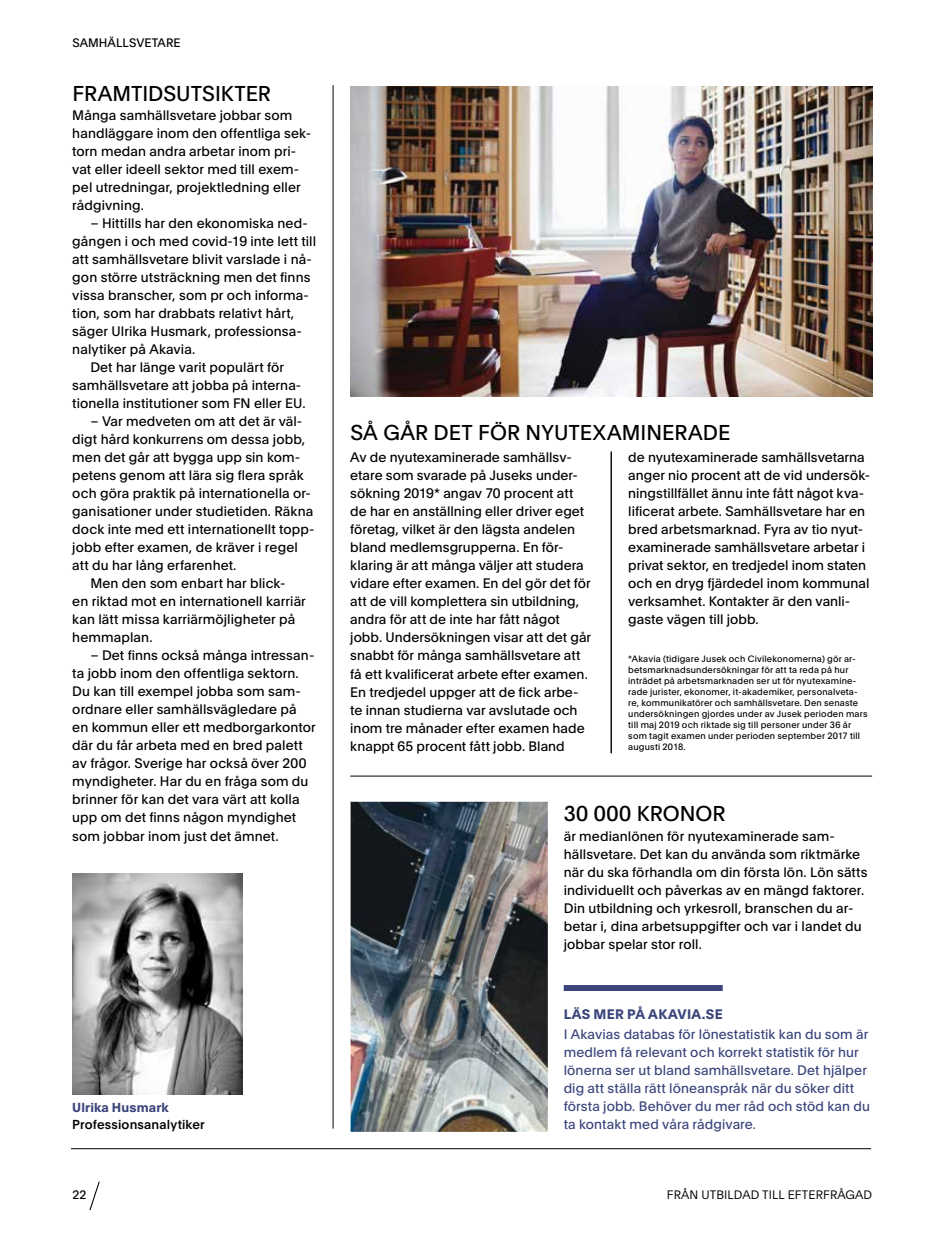
<style>
.page{position:relative;width:936px;height:1234px;background:#fff}
.page>*{position:absolute;margin:0;border:0;box-sizing:border-box;transform-origin:0 0}
.t1{font:21px "Plain";letter-spacing:.005em;color:#000}
.t2{font:13.5px/18px "Plain";letter-spacing:.005em;color:#000}
.t3{font:13.5px/18px "Plain";letter-spacing:.01em;color:#3b457c}
.t4{font:700 13.5px "Plain";letter-spacing:.02em;color:#3b457c}
.t5{font:500 12.75px "Plain";letter-spacing:.01em;color:#000}
.t6{font:700 12.75px "Plain";letter-spacing:.01em;color:#3b457c}
.t7{font:300 12px "Plain";letter-spacing:.01em;color:#000}
.t8{font:12px "Plain";letter-spacing:.01em;color:#000}
.t9{font:9px/10.9px "Plain";letter-spacing:.02em;color:#000}
</style>
<div class="page">
<hr style="left:611px;top:451px;width:1px;height:302px;background:#000">
<hr style="left:333px;top:85px;width:1px;height:1043px;background:#000">
<hr style="left:71px;top:1148px;width:800px;height:1px;background:#000">
<div style="left:563px;top:984px;width:159px;height:6px;background:#3b457c"></div>
<img style="left:350px;top:86px;width:522px;height:310px">
<hr style="left:350px;top:775px;width:522px;height:1px;background:#000">
<img style="left:350px;top:801px;width:198px;height:330px">
<img style="left:72px;top:873px;width:170px;height:221px">
<svg style="left:89px;top:1181px;width:11px;height:28px"></svg>
<p class="t8" style="left:72px;top:34px;width:110px">SAMHÄLLSVETARE</p>
<h1 class="t1" style="left:72px;top:78px;width:200px">FRAMTIDSUTSIKTER</h1>
<p class="t2" style="left:72px;top:106px;width:240px">Många samhällsvetare jobbar som handläggare inom den offentliga sek&shy;torn medan andra arbetar inom pri&shy;vat eller ideell sektor med till exem&shy;pel utredningar, projektledning eller rådgivning.</p>
<p class="t2" style="left:90px;top:214px;width:219px">– Hittills har den ekonomiska ned-</p>
<p class="t2" style="left:72px;top:232px;width:245px">gången i och med covid-19 inte lett till</p>
<p class="t2" style="left:72px;top:250px;width:241px">att samhällsvetare blivit varslade i nå-</p>
<p class="t2" style="left:72px;top:268px;width:240px">gon större utsträckning men det finns</p>
<p class="t2" style="left:72px;top:286px;width:238px">vissa branscher, som pr och informa-</p>
<p class="t2" style="left:72px;top:304px;width:223px">tion, som har drabbats relativt hårt,</p>
<p class="t2" style="left:72px;top:322px;width:231px">säger Ulrika Husmark, professionsa-</p>
<p class="t2" style="left:72px;top:340px;width:124px">nalytiker på Akavia.</p>
<p class="t2" style="left:90px;top:358px;width:195px">Det har länge varit populärt för</p>
<p class="t2" style="left:72px;top:376px;width:230px">samhällsvetare att jobba på interna-</p>
<p class="t2" style="left:72px;top:394px;width:235px">tionella institutioner som FN eller EU.</p>
<p class="t2" style="left:90px;top:412px;width:213px">– Var medveten om att det är väl-</p>
<p class="t2" style="left:72px;top:430px;width:234px">digt hård konkurrens om dessa jobb,</p>
<p class="t2" style="left:72px;top:448px;width:229px">men det går att bygga upp sin kom-</p>
<p class="t2" style="left:72px;top:466px;width:233px">petens genom att lära sig flera språk</p>
<p class="t2" style="left:72px;top:484px;width:240px">och göra praktik på internationella or-</p>
<p class="t2" style="left:72px;top:502px;width:242px">ganisationer under studietiden. Räkna</p>
<p class="t2" style="left:72px;top:520px;width:244px">dock inte med ett internationellt topp-</p>
<p class="t2" style="left:72px;top:537px;width:227px">jobb efter examen, de kräver i regel</p>
<p class="t2" style="left:72px;top:555px;width:166px">att du har lång erfarenhet.</p>
<p class="t2" style="left:90px;top:573px;width:197px">Men den som enbart har blick-</p>
<p class="t2" style="left:72px;top:591px;width:235px">en riktad mot en internationell karriär</p>
<p class="t2" style="left:72px;top:609px;width:224px">kan lätt missa karriärmöjligheter på</p>
<p class="t2" style="left:72px;top:627px;width:82px">hemmaplan.</p>
<p class="t2" style="left:72px;top:645px;width:245px;text-indent:18px">– Det finns också många intressan&shy;ta jobb inom den offentliga sektorn.<br>Du kan till exempel jobba som sam&shy;ordnare eller samhällsvägledare på en kommun eller ett medborgarkontor där du får arbeta med en bred palett av frågor. Sverige har också över 200 myndigheter. Har du en fråga som du brinner för kan det vara värt att kolla upp om det finns någon myndighet som jobbar inom just det ämnet.</p>
<p class="t6" style="left:72px;top:1098px;width:98px">Ulrika Husmark</p>
<p class="t5" style="left:72px;top:1114px;width:134px">Professionsanalytiker</p>
<h1 class="t1" style="left:350px;top:417px;width:381px">SÅ GÅR DET FÖR NYUTEXAMINERADE</h1>
<p class="t2" style="left:350px;top:448px;width:242px">Av de nyutexaminerade samhällsv&shy;etare som svarade på Juseks under&shy;sökning 2019* angav 70 procent att de har en anställning eller driver eget företag, vilket är den lägsta andelen bland medlemsgrupperna. En för&shy;klaring är att många väljer att studera vidare efter examen. En del gör det för att de vill komplettera sin utbildning, andra för att de inte har fått något jobb. Undersökningen visar att det går snabbt för många samhällsvetare att få ett kvalificerat arbete efter examen.<br>En tredjedel uppger att de fick arbe&shy;te innan studierna var avslutade och inom tre månader efter examen hade knappt 65 procent fått jobb. Bland</p>
<p class="t2" style="left:628px;top:448px;width:243px">de nyutexaminerade samhällsvetarna anger nio procent att de vid undersök&shy;ningstillfället ännu inte fått något kva&shy;lificerat arbete. Samhällsvetare har en bred arbetsmarknad. Fyra av tio nyut&shy;examinerade samhällsvetare arbetar i privat sektor, en tredjedel inom staten och en dryg fjärdedel inom kommunal verksamhet. Kontakter är den vanli&shy;gaste vägen till jobb.</p>
<p class="t9" style="left:628px;top:653px;width:241px">*Akavia (tidigare Jusek och Civilekonomerna) gör ar&shy;betsmarknadsundersökningar för att ta reda på hur inträdet på arbetsmarknaden ser ut för nyutexamine&shy;rade jurister, ekonomer, it-akademiker, personalveta&shy;re, kommunikatörer och samhällsvetare. Den senaste undersökningen gjordes under av Jusek perioden mars till maj 2019 och riktade sig till personer under 36 år som tagit examen under perioden september 2017 till augusti 2018.</p>
<h1 class="t1" style="left:563px;top:798px;width:163px">30 000 KRONOR</h1>
<p class="t2" style="left:563px;top:826px;width:305px">är medianlönen för nyutexaminerade sam&shy;hällsvetare. Det kan du använda som riktmärke när du ska förhandla om din första lön. Lön sätts individuellt och påverkas av en mängd faktorer.<br>Din utbildning och yrkesroll, branschen du ar&shy;betar i, dina arbetsuppgifter och var i landet du jobbar spelar stor roll.</p>
<p class="t4" style="left:563px;top:1004px;width:160px">LÄS MER PÅ AKAVIA.SE</p>
<p class="t3" style="left:563px;top:1024px;width:308px">I Akavias databas för lönestatistik kan du som är medlem få relevant och korrekt statistik för hur lönerna ser ut bland samhällsvetare. Det hjälper dig att ställa rätt löneanspråk när du söker ditt första jobb. Behöver du mer råd och stöd kan du ta kontakt med våra rådgivare.</p>
<p class="t8" style="left:72px;top:1185px;width:15px">22</p>
<p class="t7" style="left:666px;top:1185px;width:207px">FRÅN UTBILDAD TILL EFTERFRÅGAD</p>
</div>
